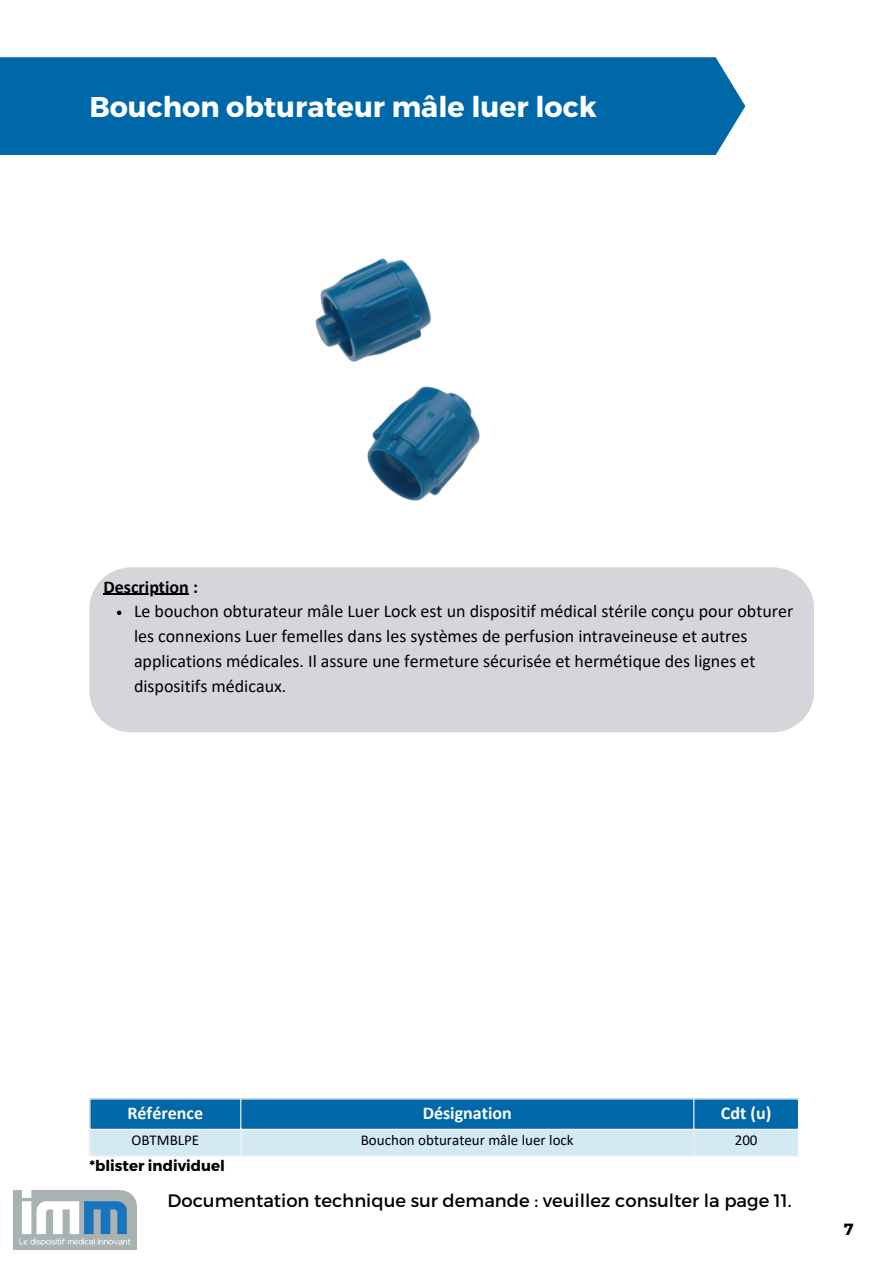
<style>
.page{position:relative;width:894px;height:1264px;background:#fff}
.page>*{position:absolute;margin:0;border:0;box-sizing:border-box;transform-origin:0 0}
.t1{font:700 28.5px "Montserrat";color:#fff}
.t2{font:18px/24.8px "Calibri";color:#000}
.t3{font:18px "Montserrat";color:#000}
.t4{font:700 18px "Calibri";color:#fff}
.t5{font:700 18px "Calibri";color:#000}
.t6{font:700 16.2px "Montserrat";color:#000}
.t7{font:15px "Calibri";color:#000}
.t8{font:700 15px "Montserrat";color:#000}
</style>
<div class="page">
<div style="left:89px;top:567px;width:725px;height:165px;background:#d4d6d9"></div>
<div style="left:0;top:57px;width:745px;height:98px;background:#0068a9"></div>
<img style="left:315px;top:258px;width:165px;height:243px">
<hr style="left:103px;top:593px;width:86px;height:2px;background:#000">
<svg style="left:117px;top:610px;width:4px;height:5px"></svg>
<img style="left:13px;top:1190px;width:124px;height:59px">
<svg style="left:90px;top:1099px;width:707px;height:56px;background:#67a7cd"></svg>
<hr style="left:240px;top:1099px;width:1px;height:56px;background:#fff">
<hr style="left:693px;top:1099px;width:1px;height:56px;background:#fff">
<hr style="left:89px;top:1128px;width:709px;height:1px;background:#fff">
<p class="t1" style="left:89px;top:88px;width:508px">Bouchon obturateur mâle luer lock</p>
<h1 class="t5" style="left:103px;top:579px;width:96px">Description :</h1>
<p class="t2" style="left:134px;top:600px;width:660px">Le bouchon obturateur mâle Luer Lock est un dispositif médical stérile conçu pour obturer les connexions Luer femelles dans les systèmes de perfusion intraveineuse et autres applications médicales. Il assure une fermeture sécurisée et hermétique des lignes et dispositifs médicaux.</p>
<p class="t4" style="left:127px;top:1105px;width:77px">Référence</p>
<p class="t4" style="left:422px;top:1105px;width:90px">Désignation</p>
<p class="t4" style="left:720px;top:1105px;width:52px">Cdt (u)</p>
<p class="t7" style="left:131px;top:1133px;width:69px">OBTMBLPE</p>
<p class="t7" style="left:361px;top:1133px;width:214px">Bouchon obturateur mâle luer lock</p>
<p class="t7" style="left:734px;top:1133px;width:24px">200</p>
<h2 class="t8" style="left:89px;top:1155px;width:137px">*blister individuel</h2>
<p class="t3" style="left:167px;top:1188px;width:625px">Documentation technique sur demande : veuillez consulter la page 11.</p>
<p class="t6" style="left:843px;top:1218px;width:11px">7</p>
</div>
